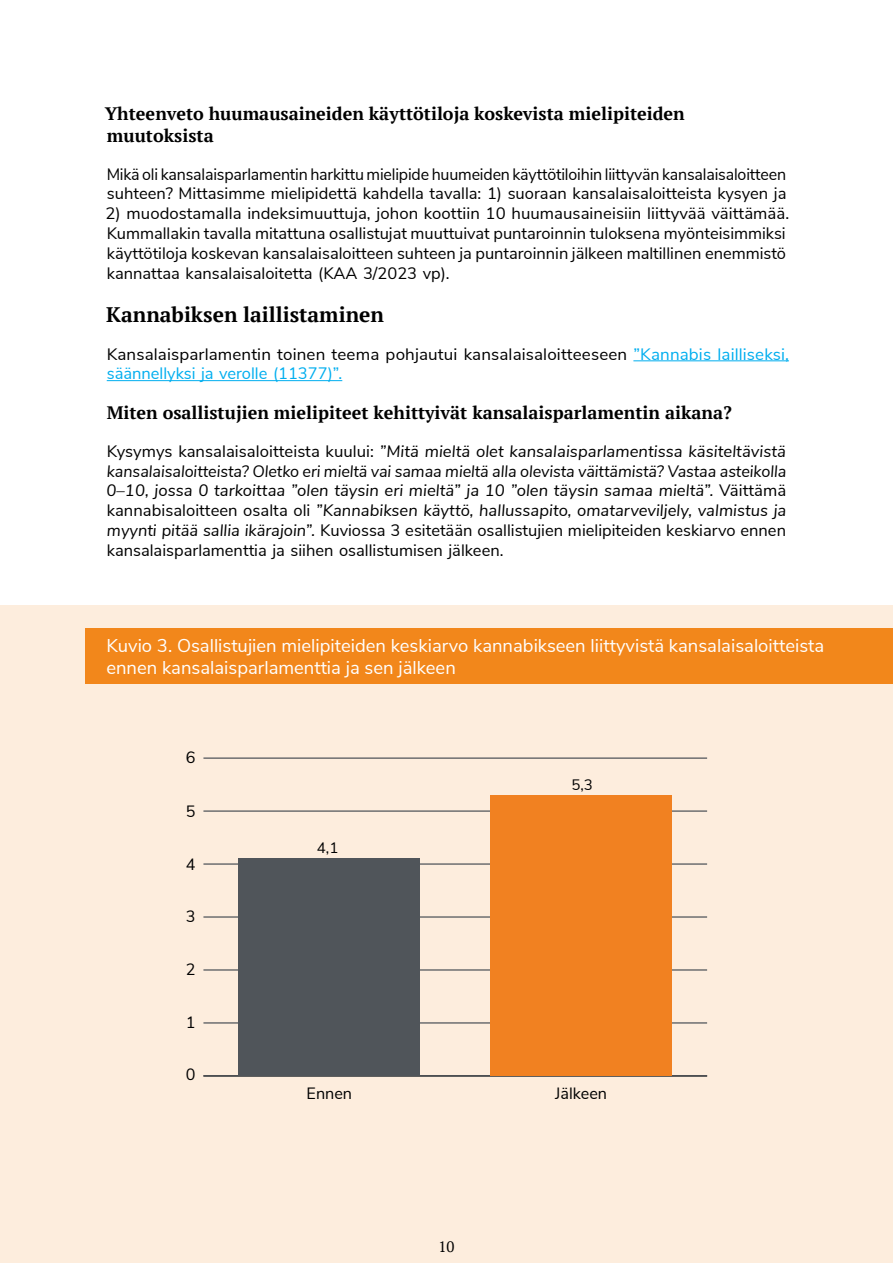
<style>
.page{position:relative;width:893px;height:1263px;background:#fff}
.page>*{position:absolute;margin:0;border:0;box-sizing:border-box;transform-origin:0 0}
.t1{font:700 21px "PT Serif";color:#000}
.t2{font:18.45px/22.2px "Nunito Sans";color:#fff}
.t3{font:700 18px/21.6px "PT Serif";color:#000}
.t4{font:16.5px/19.8px "Nunito Sans";color:#000}
.t5{font:italic 16.5px/19.8px "Nunito Sans";color:#000;text-align:justify}
.t6{font:16.35px "Nunito Sans";color:#000}
.t7{font:15px "Nunito Sans";color:#000}
.t8{font:15px "PT Serif";color:#000}
.s1{color:#00aeef}
.s2{font-style:normal}
</style>
<div class="page">
<hr style="left:633px;top:360px;width:156px;height:1px;background:#00aeef">
<hr style="left:107px;top:380px;width:235px;height:1px;background:#00aeef">
<div style="left:0;top:605px;width:893px;height:658px;background:#fdeddd"></div>
<hr style="left:203px;top:1075px;width:504px;height:1px;background:#50555a">
<hr style="left:203px;top:1022px;width:504px;height:1px;background:#50555a">
<hr style="left:203px;top:969px;width:504px;height:1px;background:#50555a">
<hr style="left:203px;top:916px;width:504px;height:2px;background:#50555a">
<hr style="left:203px;top:863px;width:504px;height:2px;background:#50555a">
<hr style="left:203px;top:810px;width:504px;height:2px;background:#50555a">
<hr style="left:203px;top:757px;width:504px;height:2px;background:#50555a">
<div style="left:239px;top:859px;width:181px;height:217px;background:#50555a"></div>
<div style="left:490px;top:795px;width:182px;height:281px;background:#f18121"></div>
<div style="left:85px;top:629px;width:808px;height:55px;background:#f2871b"></div>
<p class="t3" style="left:105px;top:103px;width:582px">Yhteenveto huumausaineiden käyttötiloja koskevista mielipiteiden muutoksista</p>
<p class="t4" style="left:107px;top:163px;width:681px">Mikä oli kansalaisparlamentin harkittu mielipide huumeiden käyttötiloihin liittyvän kansalaisaloitteen suhteen? Mittasimme mielipidettä kahdella tavalla: 1) suoraan kansalaisaloitteista kysyen ja</p>
<p class="t4" style="left:106px;top:203px;width:685px">2) muodostamalla indeksimuuttuja, johon koottiin 10 huumausaineisiin liittyvää väittämää.<br>Kummallakin tavalla mitattuna osallistujat muuttuivat puntaroinnin tuloksena myönteisimmiksi käyttötiloja koskevan kansalaisaloitteen suhteen ja puntaroinnin jälkeen maltillinen enemmistö kannattaa kansalaisaloitetta (KAA 3/2023 vp).</p>
<p class="t1" style="left:106px;top:301px;width:279px">Kannabiksen laillistaminen</p>
<p class="t4" style="left:107px;top:343px;width:684px">Kansalaisparlamentin toinen teema pohjautui kansalaisaloitteeseen <span class="s1">”Kannabis lailliseksi, säännellyksi ja verolle (11377)”.</span></p>
<p class="t3" style="left:107px;top:402px;width:627px">Miten osallistujien mielipiteet kehittyivät kansalaisparlamentin aikana?</p>
<p class="t5" style="left:106px;top:440px;width:681px"><span class="s2">Kysymys kansalaisaloitteista kuului:</span> ”Mitä mieltä olet kansalaisparlamentissa käsiteltävistä kansalaisaloitteista? Oletko eri mieltä vai samaa mieltä alla olevista väittämistä? Vastaa asteikolla 0–10, jossa 0 tarkoittaa ”olen täysin eri mieltä” ja 10 ”olen täysin samaa mieltä”. <span class="s2">Väittämä kannabisaloitteen osalta oli</span> ”Kannabiksen käyttö, hallussapito, omatarveviljely, valmistus ja myynti pitää sallia ikärajoin”. <span class="s2">Kuviossa 3 esitetään osallistujien mielipiteiden keskiarvo ennen kansalaisparlamenttia ja siihen osallistumisen jälkeen.</span></p>
<p class="t2" style="left:106px;top:633px;width:719px">Kuvio 3. Osallistujien mielipiteiden keskiarvo kannabikseen liittyvistä kansalaisaloitteista ennen kansalaisparlamenttia ja sen jälkeen</p>
<p class="t6" style="left:186px;top:745px;width:11px">6</p>
<p class="t6" style="left:186px;top:800px;width:11px">5</p>
<p class="t6" style="left:186px;top:853px;width:11px">4</p>
<p class="t6" style="left:186px;top:904px;width:11px">3</p>
<p class="t6" style="left:186px;top:957px;width:11px">2</p>
<p class="t6" style="left:186px;top:1010px;width:11px">1</p>
<p class="t6" style="left:186px;top:1062px;width:11px">0</p>
<p class="t7" style="left:317px;top:836px;width:23px">4,1</p>
<p class="t7" style="left:571px;top:774px;width:23px">5,3</p>
<p class="t6" style="left:307px;top:1081px;width:47px">Ennen</p>
<p class="t6" style="left:555px;top:1081px;width:53px">Jälkeen</p>
<p class="t8" style="left:438px;top:1237px;width:17px">10</p>
</div>
